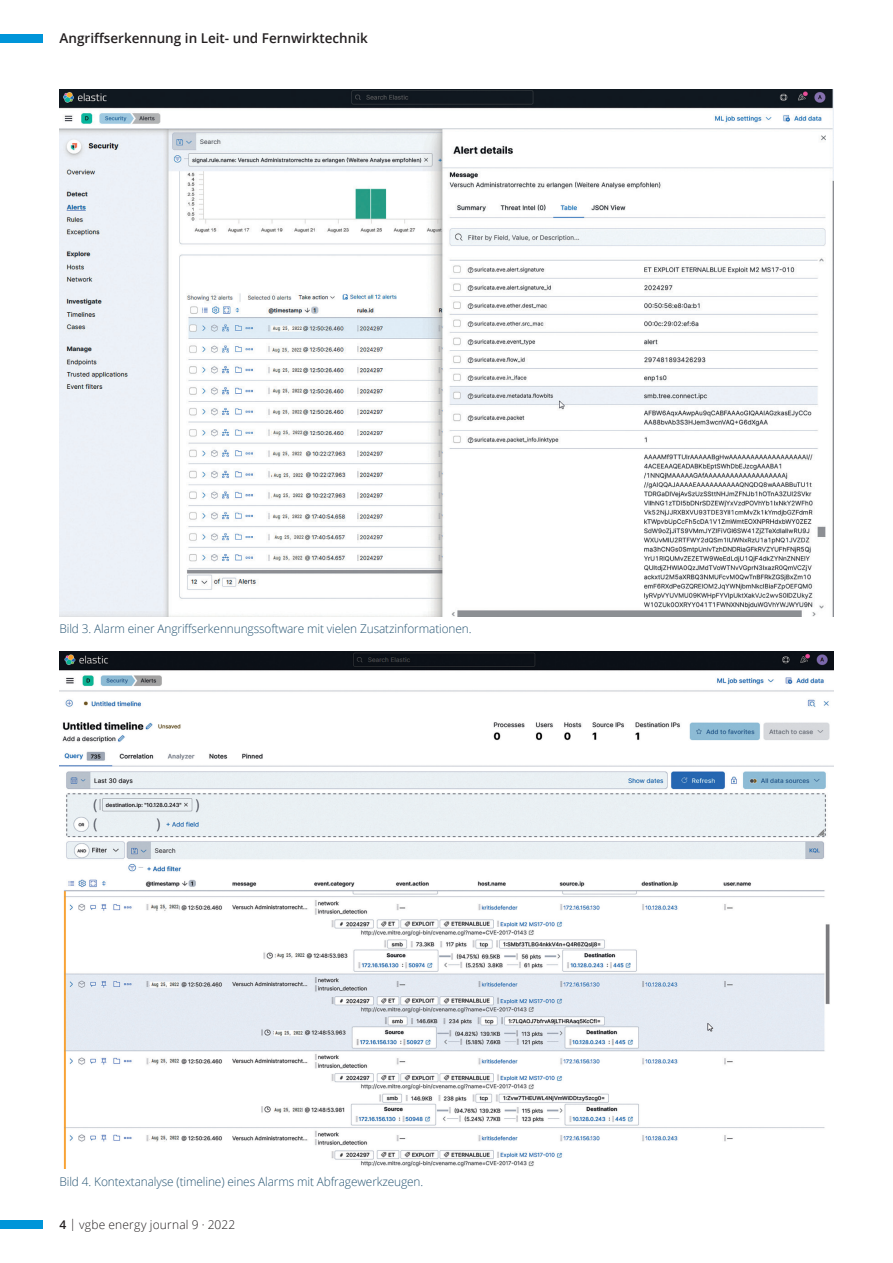
<style>
.page{position:relative;width:893px;height:1263px;background:#fff}
.page>*{position:absolute;margin:0;border:0;box-sizing:border-box;transform-origin:0 0}
.t1{font:600 13.5px "Open Sans";color:#231f20}
.Bildunterschrift{font:300 12px "Open Sans";letter-spacing:-.01em;color:#285674}
.t2{font:300 12px "Open Sans";letter-spacing:.015em;color:#231f20}
.s1{font-weight:600}
</style>
<div class="page">
<div style="left:0;top:1220px;width:43px;height:9px;background:#0095d9"></div>
<div style="left:0;top:34px;width:43px;height:9px;background:#0095d9"></div>
<img style="left:60px;top:89px;width:773px;height:527px">
<img style="left:60px;top:652px;width:773px;height:516px">
<p class="t1" style="left:60px;top:28px;width:310px">Angriffserkennung in Leit- und Fernwirktechnik</p>
<p class="Bildunterschrift" style="left:60px;top:621px;width:414px">Bild 3. Alarm einer Angriffserkennungssoftware mit vielen Zusatzinformationen.</p>
<p class="Bildunterschrift" style="left:60px;top:1173px;width:365px">Bild 4. Kontextanalyse (timeline) eines Alarms mit Abfragewerkzeugen.</p>
<p class="t2" style="left:60px;top:1216px;width:177px"><span class="s1">4</span> | vgbe energy journal 9 · 2022</p>
</div>
